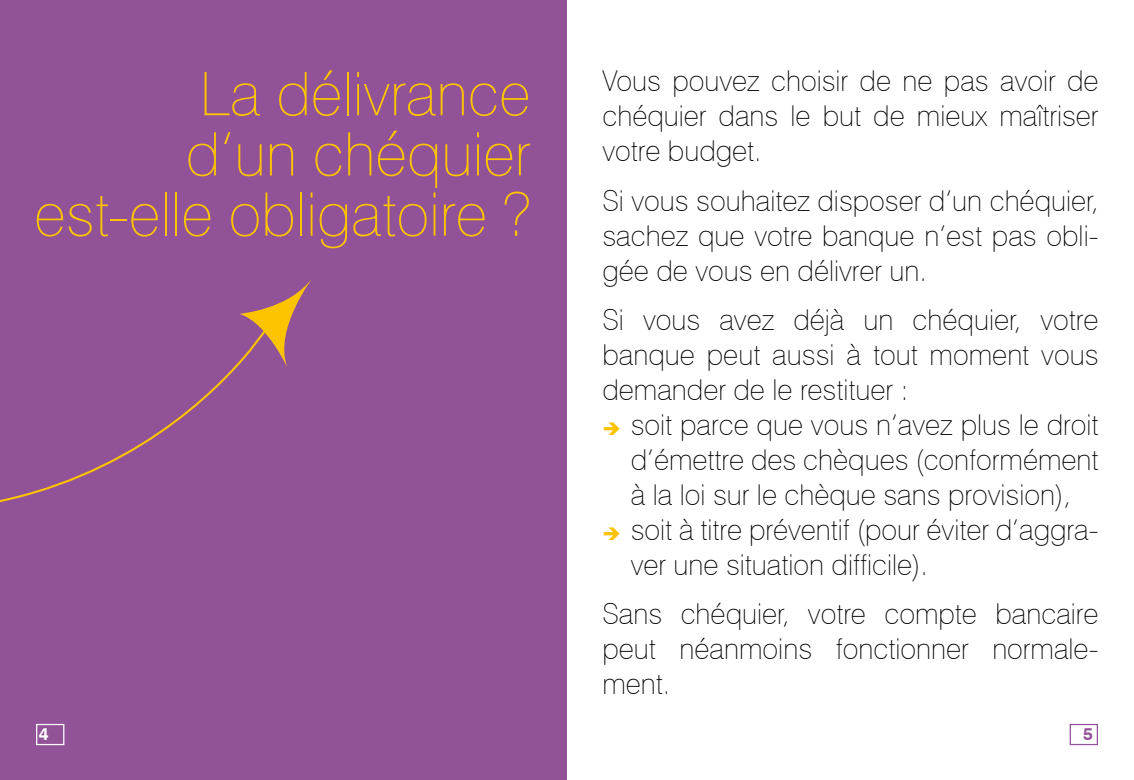
<style>
.page{position:relative;width:1134px;height:780px;background:#fff}
.page>*{position:absolute;margin:0;border:0;box-sizing:border-box;transform-origin:0 0}
.t1{font:100 60.25px/60.2px "Swiss 721 BT";color:#fcc400;text-align:right}
.t2{font:100 28.75px/35px "Swiss 721 BT";color:#000;text-align:justify}
.t3{font:700 17.5px "Swiss 721 BT";color:#fff}
.t4{font:700 17.5px "Swiss 721 BT";color:#915297}
</style>
<div class="page">
<div style="left:0;top:0;width:567px;height:780px;background:#915297"></div>
<svg style="left:240px;top:279px;width:72px;height:88px"></svg>
<svg style="left:0;top:328px;width:267px;height:174px"></svg>
<div style="left:36px;top:723px;width:28px;height:22px;border:1px solid #fff"></div>
<div style="left:1070px;top:723px;width:28px;height:22px;border:1px solid #915297"></div>
<h1 class="t1" style="left:34px;top:63px;width:498px">La délivrance<br>d’un chéquier est-elle obligatoire ?</h1>
<p class="t2" style="left:602px;top:63px;width:498px">Vous pouvez choisir de ne pas avoir de chéquier dans le but de mieux maîtriser votre budget.</p>
<p class="t2" style="left:602px;top:182px;width:498px">Si vous souhaitez disposer d’un chéquier, sachez que votre banque n’est pas obli&shy;gée de vous en délivrer un.</p>
<p class="t2" style="left:602px;top:302px;width:498px">Si vous avez déjà un chéquier, votre banque peut aussi à tout moment vous demander de le restituer :</p>
<p class="t2" style="left:631px;top:407px;width:469px;text-align:left">soit parce que vous n’avez plus le droit d’émettre des chèques (conformément à la loi sur le chèque sans provision), soit à titre préventif (pour éviter d’aggra&shy;ver une situation difficile).</p>
<p class="t2" style="left:602px;top:596px;width:498px">Sans chéquier, votre compte bancaire peut néanmoins fonctionner normale&shy;ment.</p>
<p class="t3" style="left:39px;top:723px;width:11px">4</p>
<p class="t4" style="left:1083px;top:723px;width:11px">5</p>
</div>
